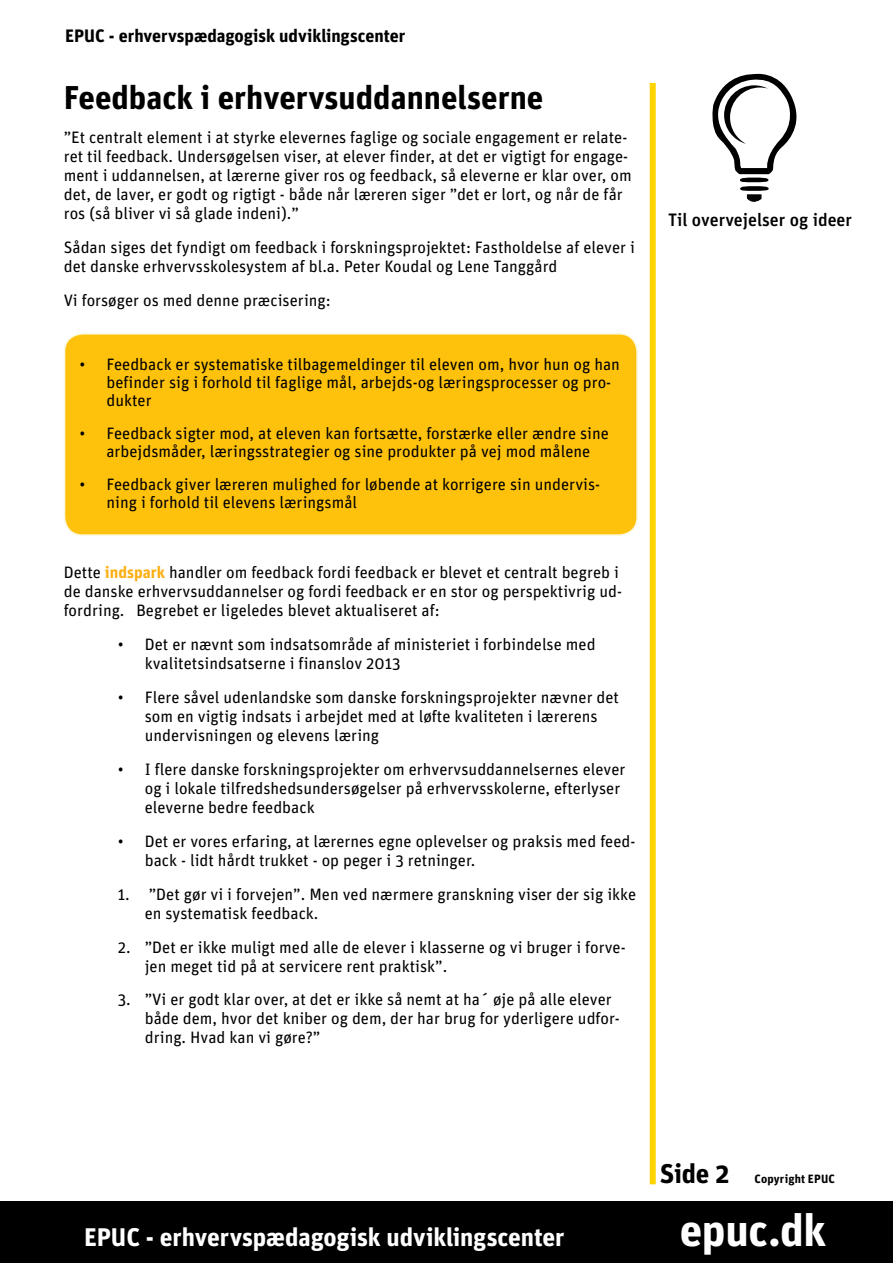
<style>
.page{position:relative;width:893px;height:1263px;background:#fff}
.page>*{position:absolute;margin:0;border:0;box-sizing:border-box;transform-origin:0 0}
.t1{font:700 45px "Unit";letter-spacing:-.01em;color:#fff}
.t2{font:700 33px "Unit";color:#000}
.t3{font:700 27px "Unit";color:#000}
.t4{font:700 25.5px "Unit";letter-spacing:-.005em;color:#fff}
.t5{font:700 18px "Unit";letter-spacing:-.005em;color:#000}
.t6{font:500 18px "Unit";color:#000}
.t7{font:16.5px/19px "Unit";color:#000}
.t8{font:700 12px "Unit";letter-spacing:.015em;color:#000}
.s1{font-weight:700;color:#fcaf16}
</style>
<div class="page">
<div style="left:740px;top:186px;width:29px;height:5px;background:#000;border-radius:50%"></div>
<div style="left:740px;top:178px;width:28px;height:5px;background:#000;border-radius:50%"></div>
<svg style="left:747px;top:194px;width:15px;height:8px"></svg>
<svg style="left:712px;top:73px;width:85px;height:101px"></svg>
<div style="left:650px;top:83px;width:6px;height:1101px;background:#ffd400"></div>
<div style="left:0;top:1201px;width:893px;height:62px;background:#000"></div>
<div style="left:65px;top:334px;width:572px;height:201px;background:#ffc20c;border-radius:18px"></div>
<div style="left:64px;top:333px;width:574px;height:203px;border:2px solid #f9f9dd;border-radius:18px"></div>
<p class="t5" style="left:65px;top:24px;width:342px">EPUC - erhvervspædagogisk udviklingscenter</p>
<h2 class="t2" style="left:64px;top:77px;width:481px">Feedback i erhvervsuddannelserne</h2>
<p class="t7" style="left:64px;top:128px;width:569px">”Et centralt element i at styrke elevernes faglige og sociale engagement er relate&shy;ret til feedback. Undersøgelsen viser, at elever finder, at det er vigtigt for engage&shy;ment i uddannelsen, at lærerne giver ros og feedback, så eleverne er klar over, om det, de laver, er godt og rigtigt - både når læreren siger ”det er lort, og når de får ros (så bliver vi så glade indeni).”</p>
<p class="t7" style="left:64px;top:238px;width:573px">Sådan siges det fyndigt om feedback i forskningsprojektet: Fastholdelse af elever i det danske erhvervsskolesystem af bl.a. Peter Koudal og Lene Tanggård</p>
<p class="t7" style="left:64px;top:291px;width:268px">Vi forsøger os med denne præcisering:</p>
<p class="t7" style="left:106px;top:355px;width:515px;line-height:18px;text-indent:-27px">• Feedback er systematiske tilbagemeldinger til eleven om, hvor hun og han befinder sig i forhold til faglige mål, arbejds-og læringsprocesser og pro&shy;dukter</p>
<p class="t7" style="left:79px;top:424px;width:531px;line-height:18px;text-align:center">• Feedback sigter mod, at eleven kan fortsætte, forstærke eller ændre sine arbejdsmåder, læringsstrategier og sine produkter på vej mod målene</p>
<p class="t7" style="left:106px;top:475px;width:495px;line-height:18px;text-indent:-27px">• Feedback giver læreren mulighed for løbende at korrigere sin undervis&shy;ning i forhold til elevens læringsmål</p>
<p class="t7" style="left:64px;top:562px;width:560px">Dette <span class="s1">indspark</span> handler om feedback fordi feedback er blevet et centralt begreb i de danske erhvervsuddannelser og fordi feedback er en stor og perspektivrig ud&shy;fordring. Begrebet er ligeledes blevet aktualiseret af:</p>
<p class="t7" style="left:145px;top:634px;width:452px;text-indent:-27px">• Det er nævnt som indsatsområde af ministeriet i forbindelse med kvalitetsindsatserne i finanslov 2013</p>
<p class="t7" style="left:145px;top:687px;width:476px;text-indent:-27px">• Flere såvel udenlandske som danske forskningsprojekter nævner det som en vigtig indsats i arbejdet med at løfte kvaliteten i lærerens undervisningen og elevens læring</p>
<p class="t7" style="left:145px;top:759px;width:482px;text-indent:-27px">• I flere danske forskningsprojekter om erhvervsuddannelsernes elever og i lokale tilfredshedsundersøgelser på erhvervsskolerne, efterlyser eleverne bedre feedback</p>
<p class="t7" style="left:145px;top:831px;width:492px;text-indent:-27px">• Det er vores erfaring, at lærernes egne oplevelser og praksis med feed&shy;back - lidt hårdt trukket - op peger i 3 retninger.</p>
<p class="t7" style="left:145px;top:884px;width:493px;text-indent:-27px">1. ”Det gør vi i forvejen”. Men ved nærmere granskning viser der sig ikke en systematisk feedback.</p>
<p class="t7" style="left:145px;top:937px;width:482px;text-indent:-27px">2. ”Det er ikke muligt med alle de elever i klasserne og vi bruger i forve&shy;jen meget tid på at servicere rent praktisk”.</p>
<p class="t7" style="left:145px;top:990px;width:477px;text-indent:-27px">3. ”Vi er godt klar over, at det er ikke så nemt at ha´ øje på alle elever både dem, hvor det kniber og dem, der har brug for yderligere udfor&shy;dring. Hvad kan vi gøre?”</p>
<p class="t6" style="left:668px;top:209px;width:185px">Til overvejelser og ideer</p>
<h3 class="t4" style="left:84px;top:1221px;width:482px">EPUC - erhvervspædagogisk udviklingscenter</h3>
<h3 class="t3" style="left:660px;top:1156px;width:71px">Side 2</h3>
<p class="t8" style="left:754px;top:1171px;width:82px">Copyright EPUC</p>
<h1 class="t1" style="left:680px;top:1202px;width:148px">epuc.dk</h1>
</div>
